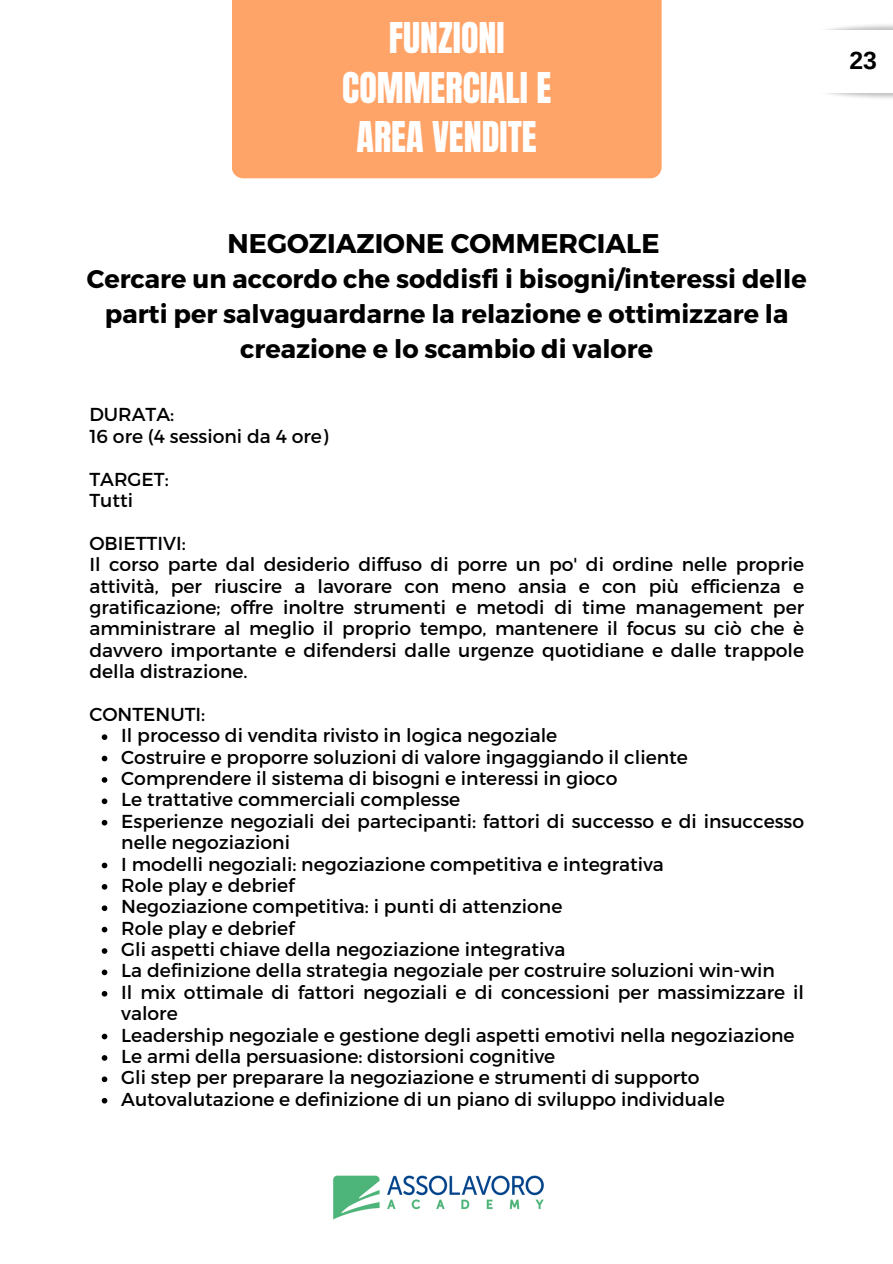
<style>
.page{position:relative;width:893px;height:1264px;background:#fff}
.page>*{position:absolute;margin:0;border:0;box-sizing:border-box;transform-origin:0 0}
.t1{font:36px/49.5px "Anton";color:#fff;text-align:center}
.t2{font:700 27px "Montserrat";color:#000}
.t3{font:700 25.5px/34.8px "Montserrat";color:#000;text-align:center}
.t4{font:700 24.75px "Arimo";color:#000}
.t5{font:18.75px/21.3px "Montserrat";color:#000}
</style>
<div class="page">
<svg style="left:102px;top:734px;width:5px;height:6px"></svg>
<svg style="left:102px;top:755px;width:5px;height:6px"></svg>
<svg style="left:102px;top:777px;width:5px;height:5px"></svg>
<svg style="left:102px;top:798px;width:5px;height:6px"></svg>
<svg style="left:102px;top:819px;width:5px;height:6px"></svg>
<svg style="left:102px;top:862px;width:5px;height:6px"></svg>
<svg style="left:102px;top:884px;width:5px;height:5px"></svg>
<svg style="left:102px;top:905px;width:5px;height:6px"></svg>
<svg style="left:102px;top:926px;width:5px;height:6px"></svg>
<svg style="left:102px;top:948px;width:5px;height:5px"></svg>
<svg style="left:102px;top:969px;width:5px;height:6px"></svg>
<svg style="left:102px;top:991px;width:5px;height:5px"></svg>
<svg style="left:102px;top:1033px;width:5px;height:6px"></svg>
<svg style="left:102px;top:1055px;width:5px;height:5px"></svg>
<svg style="left:102px;top:1076px;width:5px;height:6px"></svg>
<svg style="left:102px;top:1097px;width:5px;height:6px"></svg>
<div style="left:232px;top:0;width:429px;height:178px;background:#ffa469"></div>
<img style="left:333px;top:1175px;width:211px;height:45px">
<p class="t1" style="left:342px;top:14px;width:210px">FUNZIONI<br>COMMERCIALI E<br>AREA VENDITE</p>
<p class="t2" style="left:227px;top:226px;width:433px">NEGOZIAZIONE COMMERCIALE</p>
<p class="t3" style="left:87px;top:260px;width:721px">Cercare un accordo che soddisfi i bisogni/interessi delle parti per salvaguardarne la relazione e ottimizzare la creazione e lo scambio di valore</p>
<h1 class="t5" style="left:89px;top:403px;width:86px">DURATA:</h1>
<p class="t5" style="left:89px;top:424px;width:240px">16 ore (4 sessioni da 4 ore)</p>
<p class="t5" style="left:89px;top:467px;width:81px">TARGET:</p>
<h2 class="t5" style="left:89px;top:488px;width:45px">Tutti</h2>
<p class="t5" style="left:89px;top:531px;width:98px">OBIETTIVI:</p>
<p class="t5" style="left:89px;top:553px;width:716px;text-align:justify">Il corso parte dal desiderio diffuso di porre un po' di ordine nelle proprie attività, per riuscire a lavorare con meno ansia e con più efficienza e gratificazione; offre inoltre strumenti e metodi di time management per amministrare al meglio il proprio tempo, mantenere il focus su ciò che è davvero importante e difendersi dalle urgenze quotidiane e dalle trappole della distrazione.</p>
<p class="t5" style="left:89px;top:702px;width:117px">CONTENUTI:</p>
<p class="t5" style="left:121px;top:724px;width:437px">Il processo di vendita rivisto in logica negoziale</p>
<p class="t5" style="left:121px;top:745px;width:568px">Costruire e proporre soluzioni di valore ingaggiando il cliente</p>
<p class="t5" style="left:121px;top:766px;width:497px">Comprendere il sistema di bisogni e interessi in gioco</p>
<h3 class="t5" style="left:121px;top:788px;width:340px">Le trattative commerciali complesse</h3>
<p class="t5" style="left:121px;top:809px;width:684px">Esperienze negoziali dei partecipanti: fattori di successo e di insuccesso nelle negoziazioni</p>
<p class="t5" style="left:121px;top:852px;width:544px">I modelli negoziali: negoziazione competitiva e integrativa</p>
<p class="t5" style="left:121px;top:873px;width:175px">Role play e debrief</p>
<p class="t5" style="left:121px;top:895px;width:442px">Negoziazione competitiva: i punti di attenzione</p>
<p class="t5" style="left:121px;top:916px;width:175px">Role play e debrief</p>
<p class="t5" style="left:121px;top:937px;width:445px">Gli aspetti chiave della negoziazione integrativa</p>
<p class="t5" style="left:121px;top:959px;width:655px">La definizione della strategia negoziale per costruire soluzioni win-win</p>
<p class="t5" style="left:121px;top:980px;width:684px">Il mix ottimale di fattori negoziali e di concessioni per massimizzare il valore</p>
<p class="t5" style="left:121px;top:1023px;width:674px">Leadership negoziale e gestione degli aspetti emotivi nella negoziazione</p>
<p class="t5" style="left:121px;top:1044px;width:435px">Le armi della persuasione: distorsioni cognitive</p>
<p class="t5" style="left:121px;top:1066px;width:579px">Gli step per preparare la negoziazione e strumenti di supporto</p>
<p class="t5" style="left:121px;top:1087px;width:605px">Autovalutazione e definizione di un piano di sviluppo individuale</p>
<p class="t4" style="left:849px;top:47px;width:29px">23</p>
</div>
